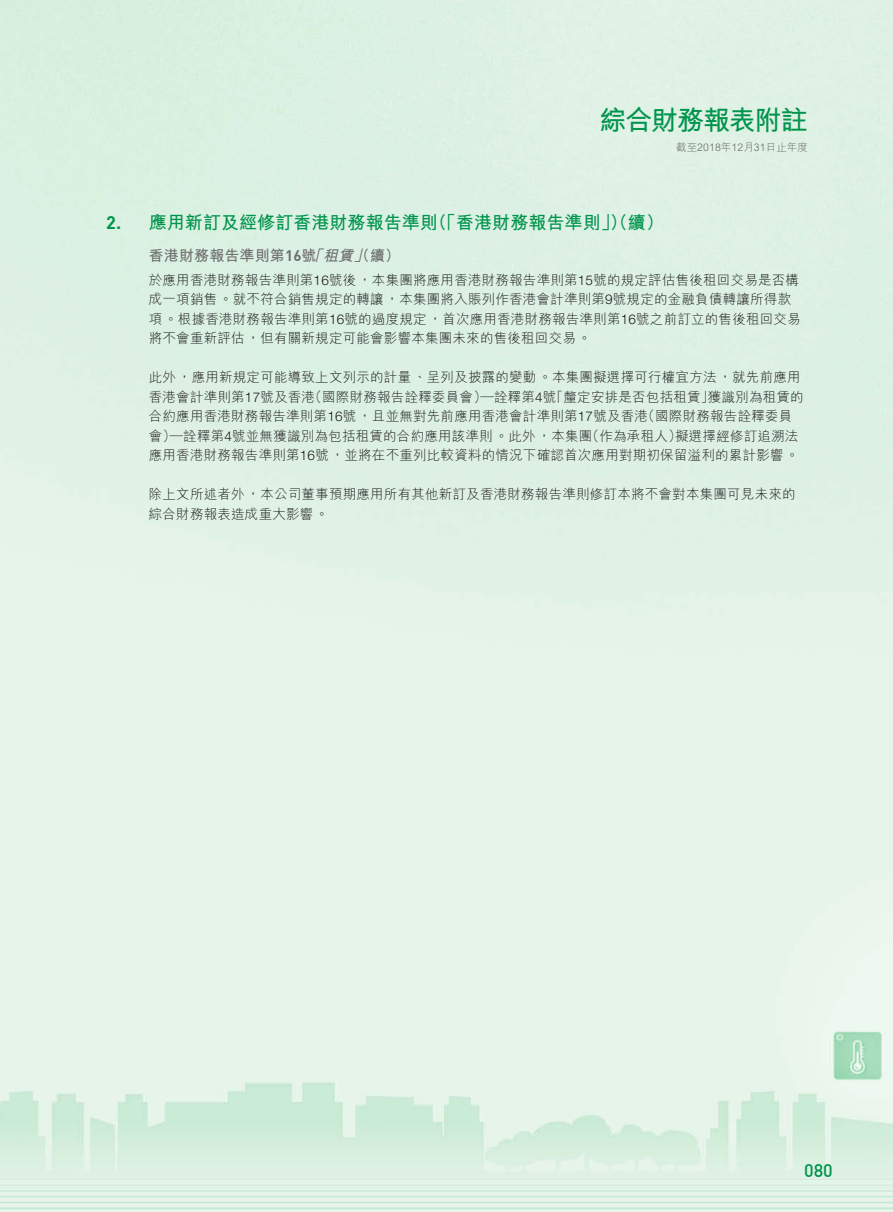
<style>
.page{position:relative;width:893px;height:1212px;background:#fff}
.page>*{position:absolute;margin:0;border:0;box-sizing:border-box;transform-origin:0 0}
.t1{font:700 27px "M Hei HK";letter-spacing:-.04em;color:#00944c}
.t2{font:700 18px "M Hei HK";letter-spacing:.005em;color:#00944c}
.t3{font:500 18px "DIN";color:#00944c}
.t4{font:700 18px "DIN";color:#00944c}
.t5{font:700 15px "M Hei HK";letter-spacing:.01em;color:#6f6f6f}
.t6{font:italic 700 15px "M Hei HK";color:#6f6f6f}
.t7{font:300 13.5px/19.5px "M Hei HK";letter-spacing:.015em;color:#1c1c1b}
.t8{font:300 10.5px "M Hei HK";letter-spacing:.005em;color:#636362}
.s1{font-family:"DIN"}
.s2{font-style:italic}
.s3{font-family:"Helvetica Neue LT Std"}
.s4{font-style:normal}
</style>
<div class="page">
<h2 class="t4" style="left:106px;top:210px;width:16px">2.</h2>
<h1 class="t1" style="left:599px;top:101px;width:210px">綜合財務報表附註</h1>
<p class="t8" style="left:676px;top:140px;width:133px">截至2018年12月31日止年度</p>
<h2 class="t2" style="left:149px;top:209px;width:291px">應用新訂及經修訂香港財務報告準則</h2>
<h2 class="t2" style="left:429px;top:209px;width:236px">（「香港財務報告準則」）（續(</h2>
<p class="t5" style="left:149px;top:245px;width:180px">香港財務報告準則第<span class="s1">16</span> <span class="s2">「</span>號</p>
<p class="t7" style="left:149px;top:269px;width:653px">於應用香港財務報告準則第<span class="s3">16</span>號後，本集團將應用香港財務報告準則第<span class="s3">15</span>號的規定評估售後租回交易是否構成一項銷售。就不符合銷售規定的轉讓，本集團將入賬列作香港會計準則第<span class="s3">9</span>號規定的金融負債轉讓所得款項。根據香港財務報告準則第<span class="s3">16</span>號的過度規定，首次應用香港財務報告準則第<span class="s3">16</span>號之前訂立的售後租回交易將不會重新評估，但有關新規定可能會影響本集團未來的售後租回交易。</p>
<p class="t7" style="left:149px;top:367px;width:656px;text-align:right">此外，應用新規定可能導致上文列示的計量、呈列及披露的變動。本集團擬選擇可行權宜方法，就先前應用獲識別為租賃的</p>
<p class="t6" style="left:353px;top:245px;width:21px">」<span class="s4">（</span></p>
<p class="t5" style="left:370px;top:245px;width:32px">續(</p>
<p class="t6" style="left:323px;top:245px;width:36px">租賃</p>
<p class="t7" style="left:309px;top:386px;width:407px">（國際財務報告詮釋委員會）—詮釋第 「號<span class="s3">4</span> 釐定安排是否包括租賃」</p>
<p class="t7" style="left:149px;top:386px;width:168px">香港會計準則第<span class="s3">17</span>號及香港</p>
<p class="t7" style="left:641px;top:406px;width:152px">（國際財務報告詮釋委員</p>
<p class="t7" style="left:149px;top:406px;width:501px">合約應用香港財務報告準則第<span class="s3">16</span>號，且並無對先前應用香港會計準則第<span class="s3">17</span>號及香港</p>
<p class="t7" style="left:149px;top:425px;width:652px">會）—詮釋第<span class="s3">4</span>號並無獲識別為包括租賃的合約應用該準則。此外，本集團<br>應用香港財務報告準則第<span class="s3">16</span>號，並將在不重列比較資料的情況下確認首次應用對期初保留溢利的累計影響。</p>
<p class="t7" style="left:149px;top:484px;width:648px">除上文所述者外，本公司董事預期應用所有其他新訂及香港財務報告準則修訂本將不會對本集團可見未來的綜合財務報表造成重大影響。</p>
<p class="t7" style="left:586px;top:425px;width:97px">（作為承租人）</p>
<p class="t7" style="left:675px;top:425px;width:125px">擬選擇經修訂追溯法</p>
<h2 class="t3" style="left:804px;top:1159px;width:30px">080</h2>
</div>
